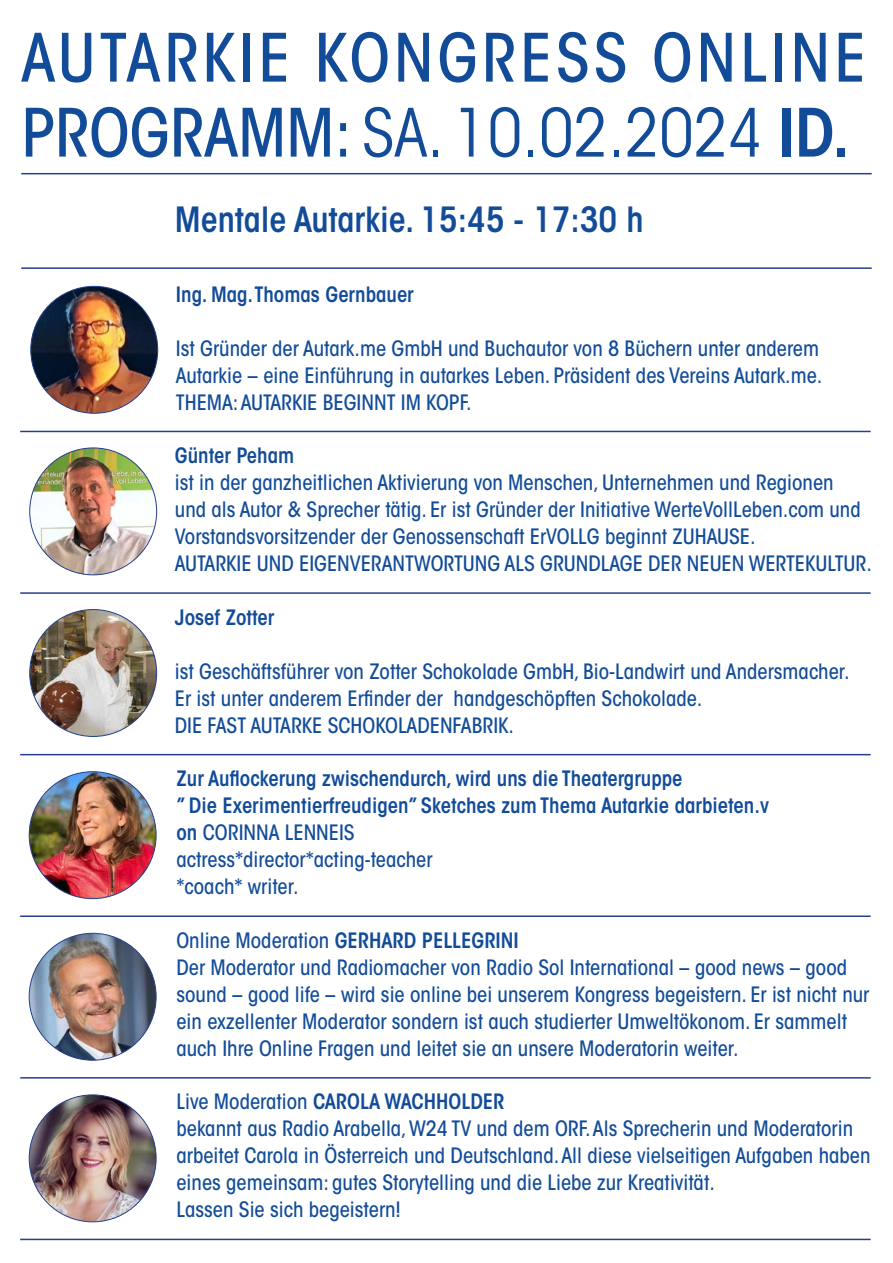
<style>
.page{position:relative;width:893px;height:1263px;background:#fff}
.page>*{position:absolute;margin:0;border:0;box-sizing:border-box;transform-origin:0 0}
.t1{font:condensed 66px "ITC Avant Garde Std";color:#124c98}
.t2{font:500 condensed 66px "ITC Avant Garde Std";letter-spacing:.06em;color:#124c98}
.t3{font:600 condensed 34.5px "ITC Avant Garde Std";color:#124c98}
.t4{font:500 condensed 21px/27px "ITC Avant Garde Std";color:#124c98}
.t5{font:600 condensed 21px "ITC Avant Garde Std";color:#124c98}
.s1{font-weight:500}
.s2{font-weight:600}
</style>
<div class="page">
<img style="left:30px;top:448px;width:127px;height:127px;border-radius:63px">
<hr style="left:21px;top:267px;width:851px;height:2px;background:#253f8e">
<hr style="left:21px;top:173px;width:851px;height:1px;background:#253f8e">
<hr style="left:20px;top:431px;width:851px;height:1px;background:#253f8e">
<hr style="left:20px;top:592px;width:851px;height:2px;background:#253f8e">
<hr style="left:20px;top:754px;width:851px;height:1px;background:#253f8e">
<hr style="left:20px;top:915px;width:851px;height:2px;background:#253f8e">
<hr style="left:20px;top:1077px;width:851px;height:1px;background:#253f8e">
<hr style="left:20px;top:1239px;width:851px;height:1px;background:#253f8e">
<img style="left:30px;top:609px;width:127px;height:127px;border-radius:63px">
<img style="left:29px;top:772px;width:127px;height:127px;border-radius:63px">
<img style="left:29px;top:933px;width:127px;height:127px;border-radius:63px">
<img style="left:29px;top:1095px;width:127px;height:127px;border-radius:63px">
<img style="left:31px;top:286px;width:127px;height:127px;border-radius:63px">
<p class="t2" style="left:21px;top:17px;width:846px">AUTARKIE KONGRESS ONLINE</p>
<p class="t1" style="left:21px;top:93px;width:830px"><span class="s1">PROGRAMM:</span> SA. 10.02.2024 <span class="s2">ID.</span></p>
<p class="t3" style="left:175px;top:198px;width:470px">Mentale Autarkie. 15:45 - 17:30 h</p>
<p class="t5" style="left:176px;top:281px;width:239px">Ing. Mag.Thomas Gernbauer</p>
<p class="t4" style="left:176px;top:334px;width:645px">Ist Gründer der Autark.me GmbH und Buchautor von 8 Büchern unter anderem</p>
<p class="t4" style="left:176px;top:361px;width:648px">Autarkie – eine Einführung in autarkes Leben. Präsident des Vereins Autark.me.</p>
<p class="t4" style="left:176px;top:388px;width:297px">THEMA: AUTARKIE BEGINNT IM KOPF.</p>
<p class="t5" style="left:175px;top:442px;width:121px">Günter Peham</p>
<p class="t4" style="left:175px;top:469px;width:660px">ist in der ganzheitlichen Aktivierung von Menschen, Unternehmen und Regionen</p>
<p class="t4" style="left:175px;top:496px;width:687px">und als Autor &amp; Sprecher tätig. Er ist Gründer der Initiative WerteVollLeben.com und</p>
<p class="t4" style="left:175px;top:523px;width:582px">Vorstandsvorsitzender der Genossenschaft ErVOLLG beginnt ZUHAUSE.</p>
<p class="t4" style="left:175px;top:550px;width:699px">AUTARKIE UND EIGENVERANTWORTUNG ALS GRUNDLAGE DER NEUEN WERTEKULTUR.</p>
<p class="t5" style="left:175px;top:604px;width:101px">Josef Zotter</p>
<p class="t4" style="left:175px;top:658px;width:676px">ist Geschäftsführer von Zotter Schokolade GmbH, Bio-Landwirt und Andersmacher.</p>
<p class="t4" style="left:175px;top:685px;width:529px">Er ist unter anderem Erfinder der handgeschöpften Schokolade.</p>
<p class="t4" style="left:175px;top:712px;width:341px">DIE FAST AUTARKE SCHOKOLADENFABRIK.</p>
<p class="t5" style="left:176px;top:765px;width:508px">Zur Auflockerung zwischendurch, wird uns die Theatergruppe</p>
<p class="t5" style="left:176px;top:792px;width:594px">” Die Exerimentierfreudigen” Sketches zum Thema Autarkie darbieten.v</p>
<p class="t4" style="left:176px;top:819px;width:180px"><span class="s2">on</span> CORINNA LENNEIS</p>
<p class="t4" style="left:176px;top:846px;width:258px">actress*director*acting-teacher</p>
<p class="t4" style="left:176px;top:873px;width:124px">*coach* writer.</p>
<p class="t5" style="left:176px;top:927px;width:344px"><span class="s1">Online Moderation</span> GERHARD PELLEGRINI</p>
<p class="t4" style="left:176px;top:953px;width:694px">Der Moderator und Radiomacher von Radio Sol International – good news – good sound – good life – wird sie online bei unserem Kongress begeistern. Er ist nicht nur ein exzellenter Moderator sondern ist auch studierter Umweltökonom. Er sammelt auch Ihre Online Fragen und leitet sie an unsere Moderatorin weiter.</p>
<p class="t5" style="left:176px;top:1088px;width:329px"><span class="s1">Live Moderation</span> CAROLA WACHHOLDER</p>
<p class="t4" style="left:176px;top:1115px;width:695px">bekannt aus Radio Arabella, W24 TV und dem ORF. Als Sprecherin und Moderatorin arbeitet Carola in Österreich und Deutschland. All diese vielseitigen Aufgaben haben eines gemeinsam: gutes Storytelling und die Liebe zur Kreativität.</p>
<p class="t4" style="left:176px;top:1196px;width:226px">Lassen Sie sich begeistern!</p>
</div>
